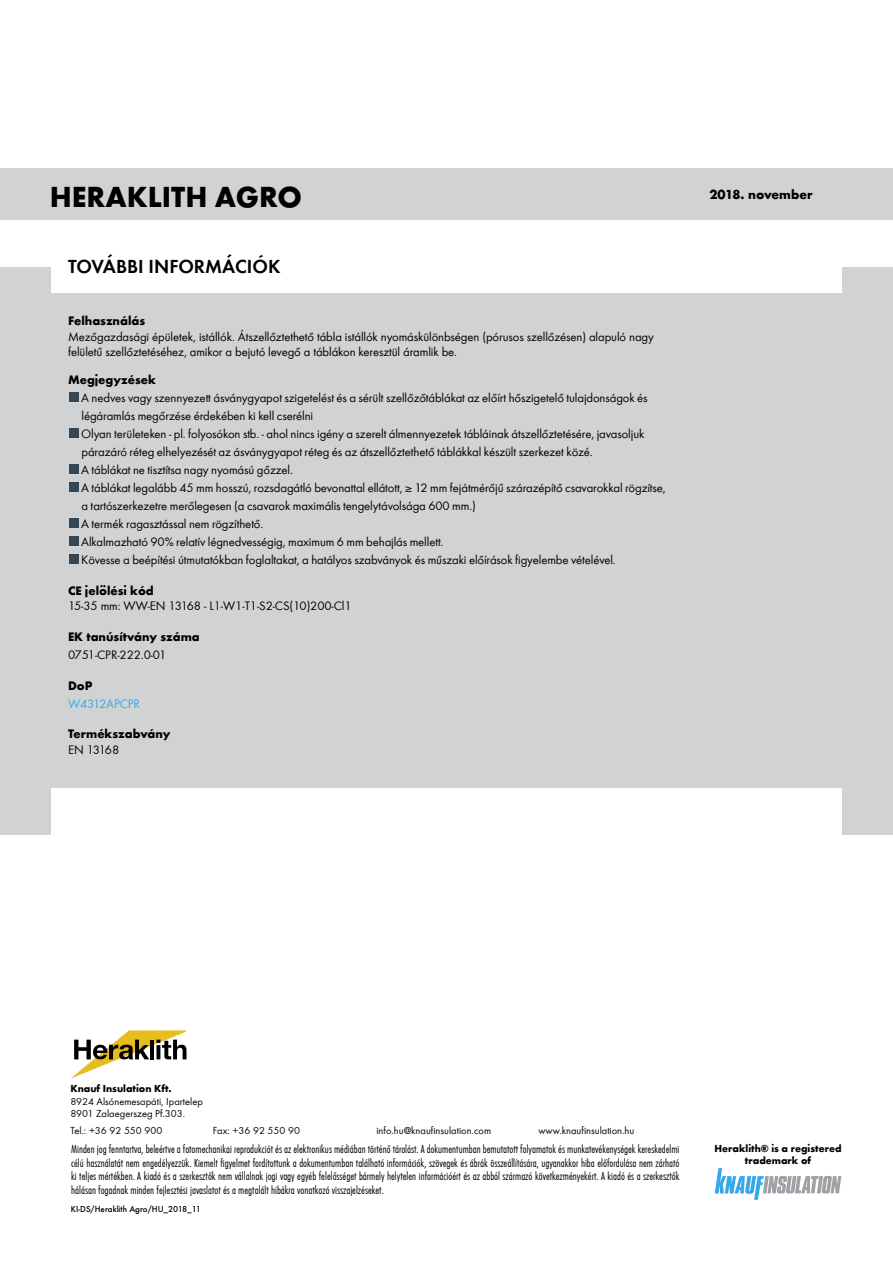
<style>
.page{position:relative;width:893px;height:1263px;background:#fff}
.page>*{position:absolute;margin:0;border:0;box-sizing:border-box;transform-origin:0 0}
.t1{font:700 30px "Futura TEE";color:#000}
.t2{font:600 19.5px "Futura TEE";color:#000}
.t3{font:700 13.5px "Futura TEE";color:#000}
.t4{font:12.75px/18px "Futura TEE";letter-spacing:-.01em;color:#000}
.t5{font:700 12.75px "Futura TEE";color:#000}
.t6{font:12.75px "Futura TEE";letter-spacing:-.01em;color:#36a7e9}
.t7{font:300 condensed 12px/13.5px "Futura TEE";color:#000;text-align:justify}
.t8{font:10.5px/12.6px "Futura TEE";color:#000}
.t9{font:700 10.5px/12px "Futura TEE";color:#000;text-align:center}
.t10{font:500 9px "Futura TEE";color:#000}
</style>
<div class="page">
<div style="left:0;top:267px;width:893px;height:567px;background:#d1d2d3"></div>
<div style="left:51px;top:241px;width:791px;height:51px;background:#fff"></div>
<div style="left:51px;top:788px;width:791px;height:87px;background:#fff"></div>
<div style="left:0;top:169px;width:893px;height:51px;background:#d1d2d3"></div>
<svg style="left:715px;top:1168px;width:126px;height:32px"></svg>
<svg style="left:70px;top:1030px;width:116px;height:49px"></svg>
<div style="left:70px;top:393px;width:9px;height:9px;background:#364753"></div>
<div style="left:70px;top:429px;width:9px;height:9px;background:#364753"></div>
<div style="left:70px;top:465px;width:9px;height:9px;background:#364753"></div>
<div style="left:70px;top:483px;width:9px;height:9px;background:#364753"></div>
<div style="left:70px;top:519px;width:9px;height:9px;background:#364753"></div>
<div style="left:70px;top:537px;width:9px;height:9px;background:#364753"></div>
<div style="left:70px;top:555px;width:9px;height:9px;background:#364753"></div>
<h1 class="t1" style="left:50px;top:178px;width:254px">HERAKLITH AGRO</h1>
<h2 class="t2" style="left:68px;top:255px;width:214px">TOVÁBBI INFORMÁCIÓK</h2>
<p class="t5" style="left:68px;top:313px;width:79px">Felhasználás</p>
<p class="t4" style="left:68px;top:329px;width:587px;line-height:15.3px">Mezőgazdasági épületek, istállók. Átszellőztethető tábla istállók nyomáskülönbségen (pórusos szellőzésen) alapuló nagy felületű szellőztetéséhez, amikor a bejutó levegő a táblákon keresztül áramlik be.</p>
<p class="t5" style="left:68px;top:372px;width:90px">Megjegyzések</p>
<p class="t4" style="left:81px;top:389px;width:586px">A nedves vagy szennyezett ásványgyapot szigetelést és a sérült szellőzőtáblákat az előírt hőszigetelő tulajdonságok és légáramlás megőrzése érdekében ki kell cserélni<br>Olyan területeken - pl. folyosókon stb. - ahol nincs igény a szerelt álmennyezetek tábláinak átszellőztetésére, javasoljuk párazáró réteg elhelyezését az ásványgyapot réteg és az átszellőztethető táblákkal készült szerkezet közé.<br>A táblákat ne tisztítsa nagy nyomású gőzzel.<br>A táblákat legalább 45 mm hosszú, rozsdagátló bevonattal ellátott, ≥ 12 mm fejátmérőjű szárazépítő csavarokkal rögzítse, a tartószerkezetre merőlegesen (a csavarok maximális tengelytávolsága 600 mm.)<br>A termék ragasztással nem rögzíthető.<br>Alkalmazható 90% relatív légnedvességig, maximum 6 mm behajlás mellett.<br>Kövesse a beépítési útmutatókban foglaltakat, a hatályos szabványok és műszaki előírások figyelembe vételével.</p>
<p class="t5" style="left:68px;top:583px;width:87px">CE jelölési kód</p>
<p class="t4" style="left:68px;top:597px;width:285px">15-35 mm: WW-EN 13168 - L1-W1-T1-S2-CS(10)200-Cl1</p>
<p class="t5" style="left:68px;top:629px;width:133px">EK tanúsítvány száma</p>
<p class="t4" style="left:68px;top:645px;width:100px">0751-CPR-222.0-01</p>
<p class="t5" style="left:68px;top:677px;width:26px">DoP</p>
<p class="t6" style="left:68px;top:696px;width:73px">W4312APCPR</p>
<p class="t5" style="left:68px;top:726px;width:104px">Termékszabvány</p>
<p class="t4" style="left:68px;top:740px;width:53px">EN 13168</p>
<p class="t3" style="left:709px;top:186px;width:105px">2018. november</p>
<p class="t9" style="left:70px;top:1082px;width:103px">Knauf Insulation Kft.</p>
<p class="t8" style="left:70px;top:1095px;width:134px">8924 Alsónemesapáti, Ipartelep<br>8901 Zalaegerszeg Pf.303.</p>
<p class="t8" style="left:70px;top:1124px;width:94px">Tel.: +36 92 550 900</p>
<p class="t8" style="left:213px;top:1124px;width:89px">Fax: +36 92 550 90</p>
<p class="t8" style="left:376px;top:1124px;width:116px">info.hu@knaufinsulation.com</p>
<p class="t8" style="left:538px;top:1124px;width:98px">www.knaufinsulation.hu</p>
<p class="t7" style="left:71px;top:1142px;width:610px">Minden jog fenntartva, beleértve a fotomechanikai reprodukciót és az elektronikus médiában történõ tárolást. A dokumentumban bemutatott folyamatok és munkatevékenységek kereskedelmi célú használatát nem engedélyezzük. Kiemelt figyelmet fordítottunk a dokumentumban található információk, szövegek és ábrák összeállítására, ugyanakkor hiba elõfordulása nem zárható ki teljes mértékben. A kiadó és a szerkesztõk nem vállalnak jogi vagy egyéb felelõsséget bármely helytelen információért és az abból származó következményekért. A kiadó és a szerkesztõk hálásan fogadnak minden fejlesztési javaslatot és a megtalált hibákra vonatkozó visszajelzéseket.</p>
<p class="t10" style="left:71px;top:1204px;width:131px">KI-DS/Heraklith Agro/HU_2018_11</p>
<p class="t9" style="left:714px;top:1142px;width:129px">Heraklith® is a registered trademark of</p>
</div>
